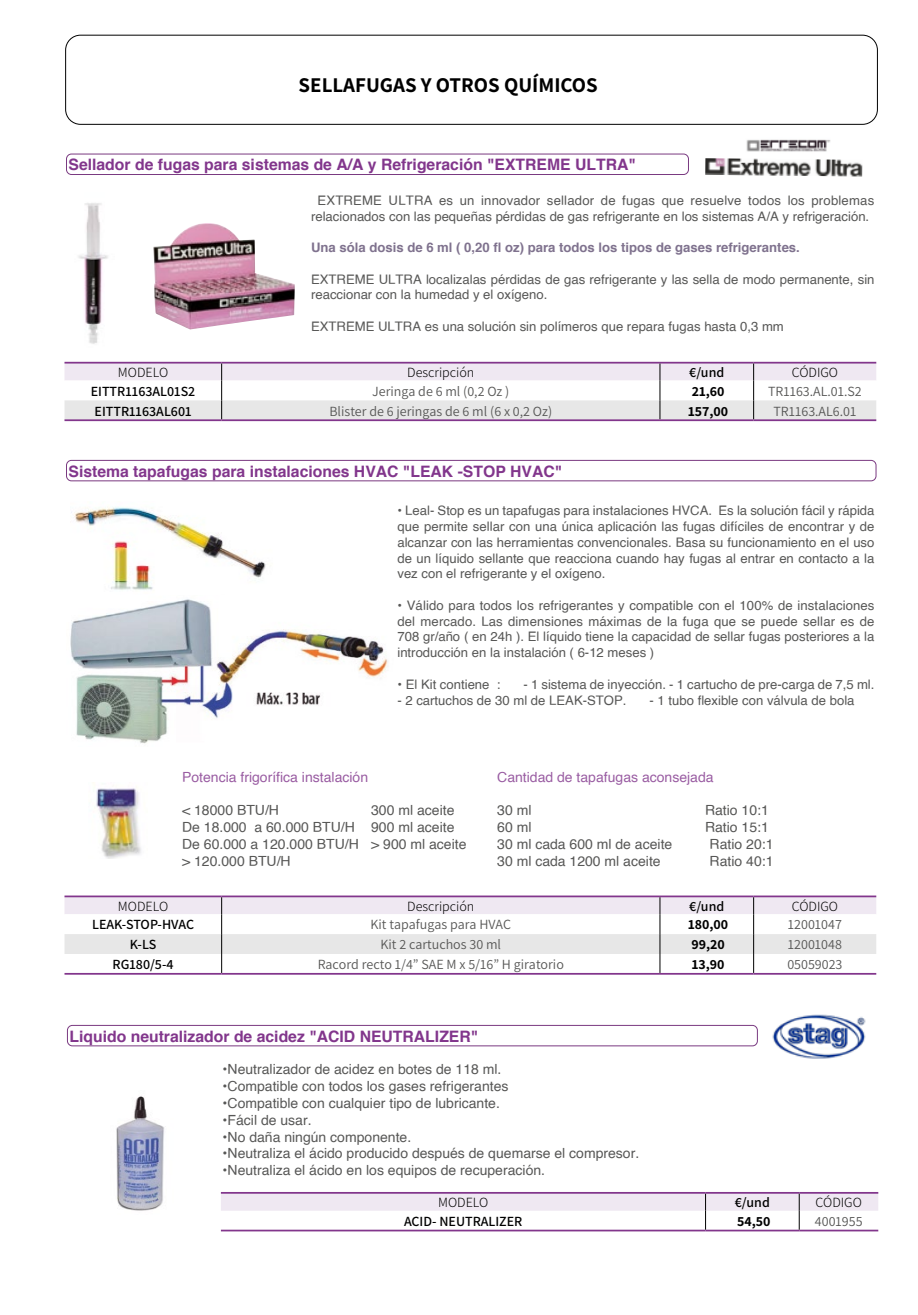
<style>
.page{position:relative;width:918px;height:1315px;background:#fff}
.page>*{position:absolute;margin:0;border:0;box-sizing:border-box;transform-origin:0 0}
.t1{font:700 21px "Assistant";color:#000}
.t2{font:700 15.75px "Helvetica";color:#82368c}
.t3{font:14px "Helvetica";color:#575756}
.t4{font:14px "Assistant";color:#575756}
.t5{font:600 14px "Assistant";color:#000}
.t6{font:14px "Helvetica";color:#995ca2}
.t7{font:300 14px "Assistant";color:#000}
.t8{font:700 14px "Assistant";color:#000}
.t9{font:13.12px/15.8px "Helvetica";color:#575756;text-align:justify}
.t10{font:700 13.12px "Helvetica";color:#7f728e}
</style>
<div class="page">
<div style="left:65px;top:35px;width:813px;height:90px;border:1px solid #000;border-radius:15px"></div>
<div style="left:66px;top:460px;width:810px;height:21px;border:1px solid #7a3a81;border-radius:5px"></div>
<div style="left:66px;top:154px;width:623px;height:21px;border:1px solid #7a3a81;border-radius:5px"></div>
<hr style="left:64px;top:362px;width:158px;height:1px;background:#82368c">
<hr style="left:222px;top:362px;width:438px;height:1px;background:#82368c">
<hr style="left:660px;top:362px;width:93px;height:1px;background:#82368c">
<hr style="left:753px;top:362px;width:123px;height:1px;background:#82368c">
<svg style="left:64px;top:363px;width:812px;height:56px"></svg>
<hr style="left:64px;top:419px;width:158px;height:2px;background:#82368c">
<hr style="left:222px;top:419px;width:438px;height:2px;background:#82368c">
<hr style="left:660px;top:419px;width:93px;height:2px;background:#82368c">
<hr style="left:753px;top:419px;width:123px;height:2px;background:#82368c">
<hr style="left:64px;top:895px;width:158px;height:2px;background:#82368c">
<hr style="left:222px;top:895px;width:438px;height:2px;background:#82368c">
<hr style="left:660px;top:895px;width:93px;height:2px;background:#82368c">
<hr style="left:753px;top:895px;width:123px;height:2px;background:#82368c">
<svg style="left:64px;top:896px;width:812px;height:77px"></svg>
<hr style="left:64px;top:973px;width:158px;height:1px;background:#82368c">
<hr style="left:222px;top:973px;width:438px;height:1px;background:#82368c">
<hr style="left:660px;top:973px;width:93px;height:1px;background:#82368c">
<hr style="left:753px;top:973px;width:123px;height:1px;background:#82368c">
<img style="left:78px;top:203px;width:30px;height:141px">
<img style="left:153px;top:223px;width:142px;height:107px">
<img style="left:705px;top:158px;width:157px;height:18px">
<img style="left:746px;top:139px;width:85px;height:13px">
<img style="left:71px;top:507px;width:195px;height:83px">
<img style="left:70px;top:599px;width:318px;height:145px">
<img style="left:93px;top:782px;width:48px;height:77px">
<img style="left:116px;top:1096px;width:48px;height:115px">
<hr style="left:221px;top:1229px;width:484px;height:2px;background:#82368c">
<hr style="left:705px;top:1229px;width:94px;height:2px;background:#82368c">
<hr style="left:799px;top:1229px;width:79px;height:2px;background:#82368c">
<svg style="left:221px;top:1192px;width:657px;height:37px"></svg>
<div style="left:67px;top:1025px;width:690px;height:21px;border:1px solid #7a3a81;border-radius:5px"></div>
<img style="left:772px;top:1014px;width:94px;height:45px">
<h1 class="t1" style="left:299px;top:70px;width:301px">SELLAFUGAS Y OTROS QUÍMICOS</h1>
<p class="t2" style="left:69px;top:152px;width:569px">Sellador de fugas para sistemas de A/A y Refrigeración "EXTREME ULTRA"</p>
<p class="t9" style="left:311px;top:193px;width:565px;text-align:center">EXTREME ULTRA es un innovador sellador de fugas que resuelve todos los problemas relacionados con las pequeñas pérdidas de gas refrigerante en los sistemas A/A y refrigeración.</p>
<p class="t10" style="left:311px;top:237px;width:490px">Una sóla dosis de 6 ml ( 0,20 fl oz) para todos los tipos de gases refrigerantes.</p>
<p class="t9" style="left:311px;top:271px;width:565px">EXTREME ULTRA localizalas pérdidas de gas refrigerante y las sella de modo permanente, sin reaccionar con la humedad y el oxígeno.</p>
<p class="t9" style="left:311px;top:319px;width:474px">EXTREME ULTRA es una solución sin polímeros que repara fugas hasta 0,3 mm</p>
<p class="t7" style="left:118px;top:363px;width:52px">MODELO</p>
<p class="t7" style="left:407px;top:363px;width:69px">Descripción</p>
<p class="t5" style="left:689px;top:363px;width:36px">€/und</p>
<p class="t7" style="left:792px;top:363px;width:48px">CÓDIGO</p>
<p class="t5" style="left:91px;top:381px;width:106px">EITTR1163AL01S2</p>
<p class="t4" style="left:372px;top:381px;width:139px">Jeringa de 6 ml (0,2 Oz )</p>
<p class="t8" style="left:692px;top:381px;width:34px">21,60</p>
<p class="t4" style="left:768px;top:381px;width:95px">TR1163.AL.01.S2</p>
<p class="t5" style="left:95px;top:401px;width:99px">EITTR1163AL601</p>
<p class="t4" style="left:329px;top:401px;width:224px">Blister de 6 jeringas de 6 ml (6 x 0,2 Oz)</p>
<p class="t8" style="left:688px;top:401px;width:42px">157,00</p>
<p class="t4" style="left:773px;top:401px;width:84px">TR1163.AL6.01</p>
<p class="t2" style="left:69px;top:458px;width:495px">Sistema tapafugas para instalaciones HVAC "LEAK -STOP HVAC"</p>
<p class="t9" style="left:397px;top:503px;width:479px">• Leal- Stop es un tapafugas para instalaciones HVCA. Es la solución fácil y rápida que permite sellar con una única aplicación las fugas difíciles de encontrar y de alcanzar con las herramientas convencionales. Basa su funcionamiento en el uso de un líquido sellante que reacciona cuando hay fugas al entrar en contacto a la vez con el refrigerante y el oxígeno.</p>
<p class="t9" style="left:397px;top:598px;width:478px">• Válido para todos los refrigerantes y compatible con el 100% de instalaciones del mercado. Las dimensiones máximas de la fuga que se puede sellar es de 708 gr/año ( en 24h ). El líquido tiene la capacidad de sellar fugas posteriores a la introducción en la instalación ( 6-12 meses )</p>
<p class="t9" style="left:397px;top:676px;width:105px">• El Kit contiene :</p>
<p class="t9" style="left:523px;top:676px;width:352px">- 1 sistema de inyección. - 1 cartucho de pre-carga de 7,5 ml.</p>
<p class="t9" style="left:397px;top:693px;width:231px">- 2 cartuchos de 30 ml de LEAK-STOP.</p>
<p class="t9" style="left:649px;top:693px;width:206px">- 1 tubo flexible con válvula de bola</p>
<p class="t6" style="left:182px;top:766px;width:187px">Potencia frigorífica instalación</p>
<p class="t6" style="left:497px;top:766px;width:218px">Cantidad de tapafugas aconsejada</p>
<p class="t3" style="left:182px;top:799px;width:98px">&lt; 18000 BTU/H</p>
<p class="t3" style="left:371px;top:799px;width:85px">300 ml aceite</p>
<p class="t3" style="left:497px;top:799px;width:36px">30 ml</p>
<p class="t3" style="left:705px;top:799px;width:65px">Ratio 10:1</p>
<p class="t3" style="left:182px;top:816px;width:274px">De 18.000 a 60.000 BTU/H 900 ml aceite</p>
<p class="t3" style="left:497px;top:816px;width:36px">60 ml</p>
<p class="t3" style="left:705px;top:816px;width:65px">Ratio 15:1</p>
<p class="t3" style="left:182px;top:833px;width:286px">De 60.000 a 120.000 BTU/H &gt; 900 ml aceite</p>
<p class="t3" style="left:497px;top:833px;width:177px">30 ml cada 600 ml de aceite</p>
<p class="t3" style="left:709px;top:833px;width:65px">Ratio 20:1</p>
<p class="t3" style="left:182px;top:850px;width:110px">&gt; 120.000 BTU/H</p>
<p class="t3" style="left:497px;top:850px;width:165px">30 ml cada 1200 ml aceite</p>
<p class="t3" style="left:709px;top:850px;width:65px">Ratio 40:1</p>
<p class="t7" style="left:118px;top:896px;width:52px">MODELO</p>
<p class="t7" style="left:407px;top:896px;width:69px">Descripción</p>
<p class="t5" style="left:689px;top:896px;width:36px">€/und</p>
<p class="t7" style="left:792px;top:896px;width:48px">CÓDIGO</p>
<p class="t5" style="left:92px;top:915px;width:103px">LEAK-STOP-HVAC</p>
<p class="t4" style="left:370px;top:915px;width:142px">Kit tapafugas para HVAC</p>
<p class="t8" style="left:688px;top:915px;width:42px">180,00</p>
<p class="t4" style="left:788px;top:915px;width:55px">12001047</p>
<p class="t5" style="left:130px;top:935px;width:28px">K-LS</p>
<p class="t4" style="left:380px;top:935px;width:122px">Kit 2 cartuchos 30 ml</p>
<p class="t8" style="left:691px;top:935px;width:35px">99,20</p>
<p class="t4" style="left:788px;top:935px;width:55px">12001048</p>
<p class="t5" style="left:113px;top:955px;width:62px">RG180/5-4</p>
<p class="t4" style="left:318px;top:955px;width:248px">Racord recto 1/4” SAE M x 5/16” H giratorio</p>
<p class="t8" style="left:692px;top:955px;width:34px">13,90</p>
<p class="t4" style="left:787px;top:955px;width:57px">05059023</p>
<p class="t2" style="left:69px;top:1023px;width:410px">Liquido neutralizador de acidez "ACID NEUTRALIZER"</p>
<p class="t3" style="left:223px;top:1058px;width:280px">•Neutralizador de acidez en botes de 118 ml.</p>
<p class="t3" style="left:223px;top:1075px;width:287px">•Compatible con todos los gases refrigerantes</p>
<p class="t3" style="left:223px;top:1092px;width:279px">•Compatible con cualquier tipo de lubricante.</p>
<p class="t3" style="left:223px;top:1109px;width:90px">•Fácil de usar.</p>
<p class="t3" style="left:223px;top:1126px;width:190px">•No daña ningún componente.</p>
<p class="t3" style="left:223px;top:1142px;width:418px">•Neutraliza el ácido producido después de quemarse el compresor.</p>
<p class="t3" style="left:223px;top:1159px;width:324px">•Neutraliza el ácido en los equipos de recuperación.</p>
<p class="t7" style="left:438px;top:1193px;width:52px">MODELO</p>
<p class="t5" style="left:735px;top:1193px;width:36px">€/und</p>
<p class="t7" style="left:815px;top:1193px;width:48px">CÓDIGO</p>
<p class="t5" style="left:404px;top:1211px;width:120px">ACID- NEUTRALIZER</p>
<p class="t8" style="left:737px;top:1211px;width:35px">54,50</p>
<p class="t4" style="left:815px;top:1211px;width:49px">4001955</p>
</div>
